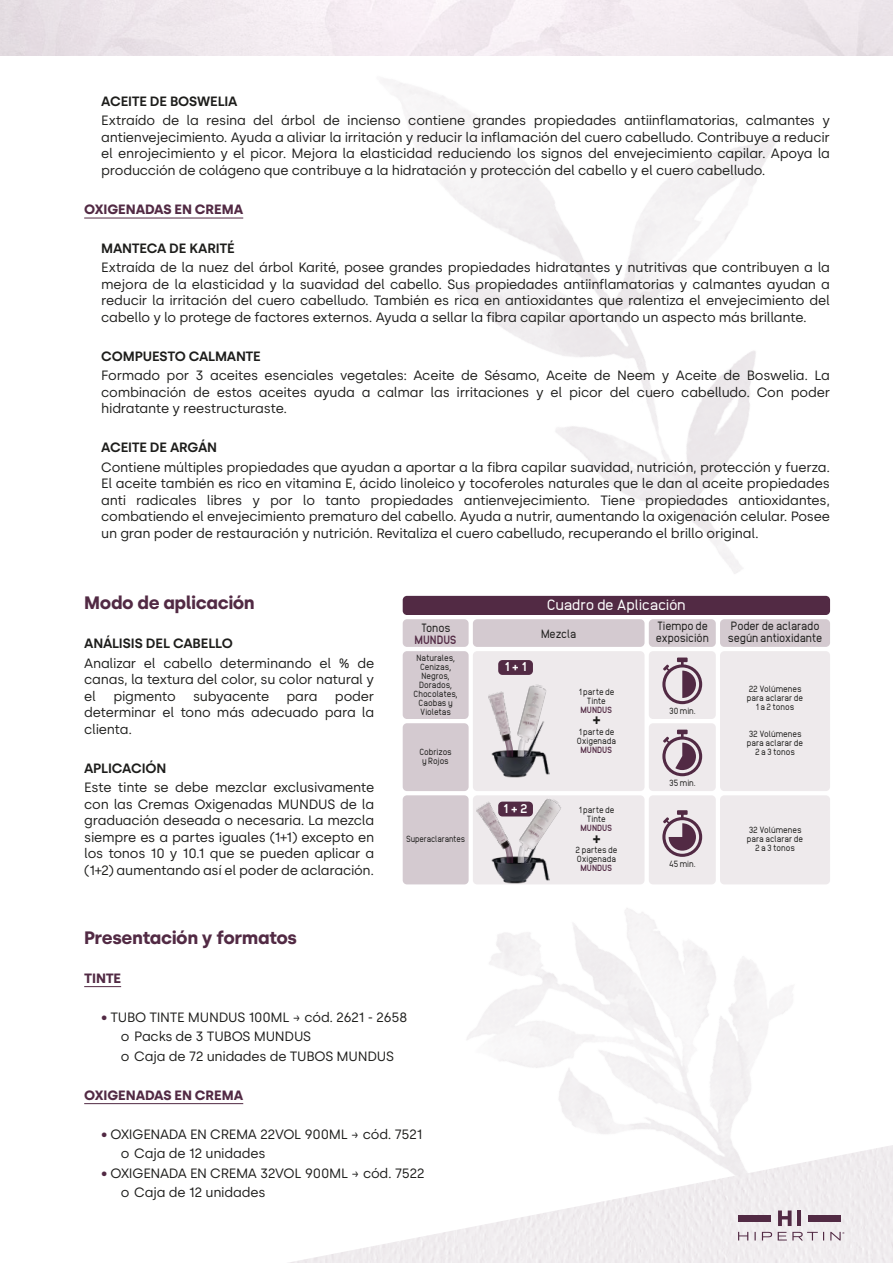
<style>
.page{position:relative;width:893px;height:1263px;background:#fff}
.page>*{position:absolute;margin:0;border:0;box-sizing:border-box;transform-origin:0 0}
.t1{font:700 18px "Silka";letter-spacing:-.025em;color:#522a44}
.t2{font:800 18px "Anodina";color:#1d1d1b;scale:.9 1}
.t3{font:15px "Anodina";letter-spacing:-.03em;color:#fff}
.t4{font:13.5px/16.5px "Silka";letter-spacing:-.015em;color:#1d1d1b;text-align:justify}
.t5{font:600 13.5px "Silka";letter-spacing:-.02em;color:#1d1d1b}
.t6{font:700 13.5px "Silka";letter-spacing:-.015em;color:#522a44}
.t7{font:800 12.9px "Anodina";color:#fff}
.t8{font:12px/12px "Anodina";letter-spacing:-.015em;color:#1d1d1b;scale:.9 1}
.t9{font:800 12px "Anodina";letter-spacing:-.005em;color:#522a44;scale:.9 1}
.t10{font:9px/9px "Anodina";letter-spacing:-.01em;color:#1d1d1b;text-align:center;scale:.9 1}
.t11{font:800 9px "Anodina";letter-spacing:.005em;color:#522a44;scale:.9 1}
.t12{font:9px "Anodina";letter-spacing:-.01em;color:#1d1d1b;scale:.86 1}
.s1{font-weight:500;color:#522a44}
.s2{font-family:"Montserrat"}
</style>
<div class="page">
<img style="left:289px;top:1145px;width:604px;height:118px">
<svg style="left:738px;top:1232px;width:10px;height:8px"></svg>
<svg style="left:754px;top:1232px;width:2px;height:8px"></svg>
<svg style="left:762px;top:1232px;width:10px;height:8px"></svg>
<svg style="left:778px;top:1232px;width:46px;height:8px"></svg>
<svg style="left:830px;top:1232px;width:14px;height:8px"></svg>
<svg style="left:778px;top:1210px;width:14px;height:16px"></svg>
<hr style="left:797px;top:1210px;width:4px;height:16px;background:#522a44">
<div style="left:738px;top:1215px;width:33px;height:7px;background:#522a44"></div>
<div style="left:808px;top:1215px;width:32px;height:7px;background:#522a44"></div>
<hr style="left:84px;top:986px;width:37px;height:1px;background:#522a44">
<hr style="left:84px;top:1103px;width:159px;height:1px;background:#522a44">
<hr style="left:84px;top:218px;width:159px;height:1px;background:#522a44">
<div style="left:403px;top:619px;width:66px;height:28px;background:#d4cad0;border-radius:4px"></div>
<div style="left:473px;top:619px;width:172px;height:28px;background:#d4cad0;border-radius:4px"></div>
<div style="left:720px;top:619px;width:110px;height:28px;background:#d4cad0;border-radius:4px"></div>
<div style="left:649px;top:619px;width:67px;height:28px;background:#d4cad0;border-radius:4px"></div>
<div style="left:403px;top:651px;width:66px;height:68px;background:#d4cad0;border-radius:4px"></div>
<div style="left:649px;top:651px;width:67px;height:68px;background:#eeeaec;border-radius:4px"></div>
<div style="left:403px;top:723px;width:66px;height:68px;background:#d4cad0;border-radius:4px"></div>
<div style="left:473px;top:651px;width:172px;height:140px;background:#eeeaec;border-radius:4px"></div>
<div style="left:720px;top:651px;width:110px;height:140px;background:#eeeaec;border-radius:4px"></div>
<div style="left:649px;top:723px;width:67px;height:68px;background:#eeeaec;border-radius:4px"></div>
<div style="left:403px;top:795px;width:66px;height:89px;background:#d4cad0;border-radius:4px"></div>
<div style="left:473px;top:795px;width:172px;height:89px;background:#eeeaec;border-radius:4px"></div>
<div style="left:720px;top:795px;width:110px;height:89px;background:#eeeaec;border-radius:4px"></div>
<div style="left:649px;top:795px;width:67px;height:89px;background:#eeeaec;border-radius:4px"></div>
<div style="left:403px;top:596px;width:427px;height:19px;background:#522a44;border-radius:4px"></div>
<div style="left:498px;top:660px;width:35px;height:15px;background:#522a44;border-radius:4px"></div>
<svg style="left:662px;top:810px;width:40px;height:47px"></svg>
<svg style="left:662px;top:657px;width:40px;height:47px"></svg>
<svg style="left:662px;top:730px;width:40px;height:46px"></svg>
<img style="left:492px;top:744px;width:57px;height:33px">
<img style="left:517px;top:684px;width:29px;height:60px">
<svg style="left:504px;top:739px;width:22px;height:18px"></svg>
<img style="left:488px;top:691px;width:29px;height:54px">
<img style="left:492px;top:854px;width:57px;height:30px">
<img style="left:517px;top:799px;width:44px;height:55px">
<svg style="left:504px;top:845px;width:21px;height:18px"></svg>
<img style="left:476px;top:801px;width:41px;height:53px">
<div style="left:498px;top:802px;width:35px;height:14px;background:#522a44;border-radius:4px"></div>
<p class="t5" style="left:101px;top:93px;width:138px">ACEITE DE BOSWELIA</p>
<p class="t4" style="left:101px;top:112px;width:730px">Extraído de la resina del árbol de incienso contiene grandes propiedades antiinflamatorias, calmantes y antienvejecimiento. Ayuda a aliviar la irritación y reducir la inflamación del cuero cabelludo. Contribuye a reducir el enrojecimiento y el picor. Mejora la elasticidad reduciendo los signos del envejecimiento capilar. Apoya la producción de colágeno que contribuye a la hidratación y protección del cabello y el cuero cabelludo.</p>
<p class="t6" style="left:84px;top:201px;width:161px">OXIGENADAS EN CREMA</p>
<p class="t5" style="left:101px;top:240px;width:135px">MANTECA DE KARITÉ</p>
<p class="t4" style="left:101px;top:259px;width:730px">Extraída de la nuez del árbol Karité, posee grandes propiedades hidratantes y nutritivas que contribuyen a la mejora de la elasticidad y la suavidad del cabello. Sus propiedades antiinflamatorias y calmantes ayudan a reducir la irritación del cuero cabelludo. También es rica en antioxidantes que ralentiza el envejecimiento del cabello y lo protege de factores externos. Ayuda a sellar la fibra capilar aportando un aspecto más brillante.</p>
<p class="t5" style="left:101px;top:348px;width:161px">COMPUESTO CALMANTE</p>
<p class="t4" style="left:101px;top:367px;width:730px">Formado por 3 aceites esenciales vegetales: Aceite de Sésamo, Aceite de Neem y Aceite de Boswelia. La combinación de estos aceites ayuda a calmar las irritaciones y el picor del cuero cabelludo. Con poder hidratante y reestructuraste.</p>
<p class="t5" style="left:101px;top:440px;width:117px">ACEITE DE ARGÁN</p>
<p class="t4" style="left:101px;top:459px;width:730px">Contiene múltiples propiedades que ayudan a aportar a la fibra capilar suavidad, nutrición, protección y fuerza.<br>El aceite también es rico en vitamina E, ácido linoleico y tocoferoles naturales que le dan al aceite propiedades anti radicales libres y por lo tanto propiedades antienvejecimiento. Tiene propiedades antioxidantes, combatiendo el envejecimiento prematuro del cabello. Ayuda a nutrir, aumentando la oxigenación celular. Posee un gran poder de restauración y nutrición. Revitaliza el cuero cabelludo, recuperando el brillo original.</p>
<h1 class="t1" style="left:84px;top:592px;width:172px">Modo de aplicación</h1>
<p class="t5" style="left:84px;top:636px;width:150px">ANÁLISIS DEL CABELLO</p>
<p class="t4" style="left:84px;top:655px;width:292px">Analizar el cabello determinando el % de canas, la textura del color, su color natural y el</p>
<p class="t4" style="left:84px;top:688px;width:292px;text-indent:251px">poder determinar el tono más adecuado para la clienta.</p>
<p class="t5" style="left:84px;top:760px;width:84px">APLICACIÓN</p>
<p class="t4" style="left:84px;top:779px;width:292px">Este tinte se debe mezclar exclusivamente con las Cremas Oxigenadas MUNDUS de la graduación deseada o necesaria. La mezcla siempre es a partes iguales (1+1) excepto en los tonos 10 y 10.1 que se pueden aplicar a (1+2) aumentando así el poder de aclaración.</p>
<p class="t4" style="left:113px;top:688px;width:64px">pigmento</p>
<p class="t4" style="left:193px;top:688px;width:78px">subyacente</p>
<p class="t4" style="left:286px;top:688px;width:33px">para</p>
<p class="t8" style="left:421px;top:621px;width:34px">Tonos</p>
<p class="t9" style="left:415px;top:631px;width:48px">MUNDUS</p>
<p class="t10" style="left:414px;top:653px;width:51px">Naturales,<br>Cenizas,<br>Negros,<br>Dorados,<br>Chocolates,<br>Caobas y<br>Violetas</p>
<p class="t10" style="left:419px;top:747px;width:38px">Cobrizos y Rojos</p>
<p class="t12" style="left:406px;top:833px;width:70px">Superaclarantes</p>
<h1 class="t1" style="left:84px;top:926px;width:214px">Presentación y formatos</h1>
<p class="t6" style="left:84px;top:970px;width:38px">TINTE</p>
<p class="t4" style="left:121px;top:1007px;width:288px;line-height:19.5px;text-align:left;text-indent:-20px"><span class="s1">•</span> TUBO TINTE MUNDUS 100ML <span class="s2">→</span> cód. 2621 - 2658 o Packs de 3 TUBOS MUNDUS<br>o Caja de 72 unidades de TUBOS MUNDUS</p>
<p class="t6" style="left:84px;top:1087px;width:161px">OXIGENADAS EN CREMA</p>
<p class="t4" style="left:121px;top:1124px;width:303px;line-height:19.5px;text-indent:-20px"><span class="s1">•</span> OXIGENADA EN CREMA 22VOL 900ML <span class="s2">→</span> cód. 7521 o Caja de 12 unidades</p>
<p class="t4" style="left:121px;top:1163px;width:305px;line-height:19.5px;text-indent:-20px"><span class="s1">•</span> OXIGENADA EN CREMA 32VOL 900ML <span class="s2">→</span> cód. 7522 o Caja de 12 unidades</p>
<p class="t7" style="left:504px;top:657px;width:24px">1 + 1</p>
<p class="t7" style="left:503px;top:799px;width:26px">1 + 2</p>
<p class="t3" style="left:547px;top:594px;width:140px">Cuadro de Aplicación</p>
<p class="t8" style="left:541px;top:627px;width:41px">Mezcla</p>
<p class="t8" style="left:656px;top:620px;width:61px">Tiempo de exposición</p>
<p class="t10" style="left:579px;top:687px;width:41px">1 parte de<br>Tinte</p>
<p class="t11" style="left:580px;top:703px;width:37px">MUNDUS</p>
<p class="t10" style="left:577px;top:727px;width:45px;text-align:left">1 parte de<br>Oxigenada</p>
<p class="t11" style="left:580px;top:743px;width:37px">MUNDUS</p>
<h1 class="t2" style="left:592px;top:706px;width:12px">+</h1>
<p class="t10" style="left:579px;top:805px;width:41px">1 parte de<br>Tinte</p>
<p class="t11" style="left:580px;top:822px;width:37px">MUNDUS</p>
<p class="t10" style="left:576px;top:845px;width:48px;text-align:left">2 partes de<br>Oxigenada</p>
<p class="t11" style="left:580px;top:862px;width:37px">MUNDUS</p>
<h1 class="t2" style="left:592px;top:825px;width:12px">+</h1>
<p class="t10" style="left:669px;top:706px;width:31px">30 min.</p>
<p class="t10" style="left:669px;top:778px;width:31px">35 min.</p>
<p class="t10" style="left:669px;top:859px;width:31px">45 min.</p>
<p class="t8" style="left:728px;top:620px;width:107px">Poder de aclarado según antioxidante</p>
<p class="t10" style="left:747px;top:684px;width:64px">22 Volúmenes para aclarar de<br>1 a 2 tonos</p>
<p class="t10" style="left:747px;top:729px;width:64px">32 Volúmenes para aclarar de<br>2 a 3 tonos</p>
<p class="t10" style="left:747px;top:825px;width:64px">32 Volúmenes para aclarar de<br>2 a 3 tonos</p>
</div>
